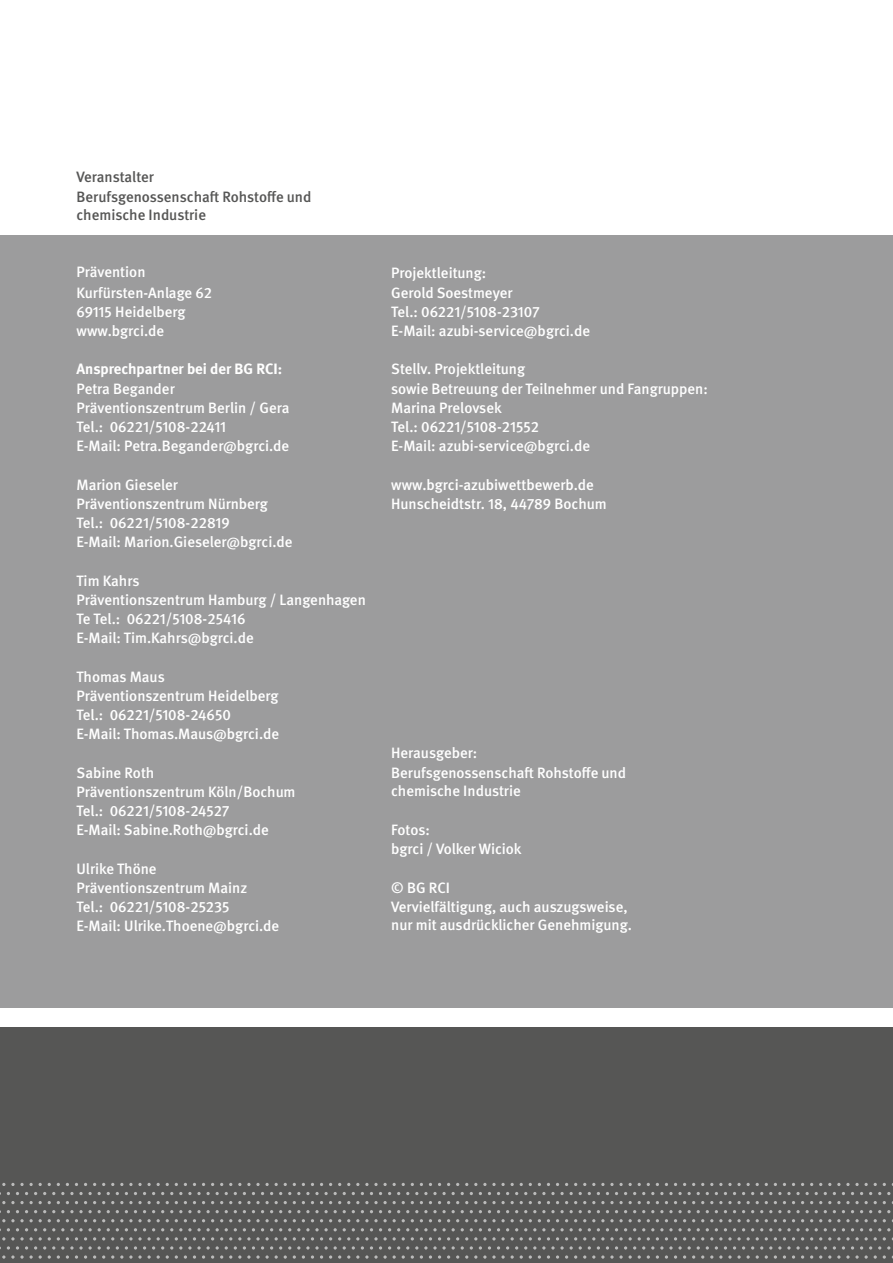
<style>
.page{position:relative;width:893px;height:1263px;background:#fff}
.page>*{position:absolute;margin:0;border:0;box-sizing:border-box;transform-origin:0 0}
._02_Fließtext_Adresse{font:500 15px/18px "DGUV Meta";color:#fff}
._02_Fließtext_Adresse-2{font:500 15px/18px "DGUV Meta";color:#565655}
._02_Fließtext_Adresse-3{font:700 15px "DGUV Meta";color:#fff}
</style>
<div class="page">
<div style="left:0;top:1027px;width:893px;height:236px;background:#565655"></div>
<div style="left:0;top:236px;width:893px;height:772px;background:#9c9c9d"></div>
<svg style="left:188px;top:1192px;width:22px;height:3px"></svg>
<svg style="left:306px;top:1192px;width:22px;height:3px"></svg>
<svg style="left:424px;top:1192px;width:22px;height:3px"></svg>
<svg style="left:551px;top:1192px;width:22px;height:3px"></svg>
<svg style="left:669px;top:1192px;width:22px;height:3px"></svg>
<svg style="left:787px;top:1192px;width:22px;height:3px"></svg>
<svg style="left:188px;top:1210px;width:22px;height:3px"></svg>
<svg style="left:306px;top:1210px;width:22px;height:3px"></svg>
<svg style="left:424px;top:1210px;width:22px;height:3px"></svg>
<svg style="left:551px;top:1210px;width:22px;height:3px"></svg>
<svg style="left:669px;top:1210px;width:22px;height:3px"></svg>
<svg style="left:787px;top:1210px;width:22px;height:3px"></svg>
<svg style="left:188px;top:1228px;width:22px;height:3px"></svg>
<svg style="left:306px;top:1228px;width:22px;height:3px"></svg>
<svg style="left:424px;top:1228px;width:22px;height:3px"></svg>
<svg style="left:551px;top:1228px;width:22px;height:3px"></svg>
<svg style="left:669px;top:1228px;width:22px;height:3px"></svg>
<svg style="left:787px;top:1228px;width:22px;height:3px"></svg>
<svg style="left:188px;top:1246px;width:22px;height:3px"></svg>
<svg style="left:306px;top:1246px;width:22px;height:3px"></svg>
<svg style="left:424px;top:1246px;width:22px;height:3px"></svg>
<svg style="left:551px;top:1246px;width:22px;height:3px"></svg>
<svg style="left:669px;top:1246px;width:22px;height:3px"></svg>
<svg style="left:787px;top:1246px;width:22px;height:3px"></svg>
<svg style="left:247px;top:1183px;width:22px;height:3px"></svg>
<svg style="left:365px;top:1183px;width:22px;height:3px"></svg>
<svg style="left:483px;top:1183px;width:31px;height:3px"></svg>
<svg style="left:610px;top:1183px;width:22px;height:3px"></svg>
<svg style="left:728px;top:1183px;width:22px;height:3px"></svg>
<svg style="left:846px;top:1183px;width:22px;height:3px"></svg>
<svg style="left:247px;top:1201px;width:22px;height:3px"></svg>
<svg style="left:365px;top:1201px;width:22px;height:3px"></svg>
<svg style="left:483px;top:1201px;width:31px;height:3px"></svg>
<svg style="left:610px;top:1201px;width:22px;height:3px"></svg>
<svg style="left:728px;top:1201px;width:22px;height:3px"></svg>
<svg style="left:846px;top:1201px;width:22px;height:3px"></svg>
<svg style="left:247px;top:1219px;width:22px;height:3px"></svg>
<svg style="left:365px;top:1219px;width:22px;height:3px"></svg>
<svg style="left:483px;top:1219px;width:31px;height:3px"></svg>
<svg style="left:610px;top:1219px;width:22px;height:3px"></svg>
<svg style="left:728px;top:1219px;width:22px;height:3px"></svg>
<svg style="left:846px;top:1219px;width:22px;height:3px"></svg>
<svg style="left:247px;top:1237px;width:22px;height:3px"></svg>
<svg style="left:365px;top:1237px;width:22px;height:3px"></svg>
<svg style="left:483px;top:1237px;width:31px;height:3px"></svg>
<svg style="left:610px;top:1237px;width:22px;height:3px"></svg>
<svg style="left:728px;top:1237px;width:22px;height:3px"></svg>
<svg style="left:846px;top:1237px;width:22px;height:3px"></svg>
<svg style="left:184px;top:1255px;width:3px;height:4px"></svg>
<svg style="left:193px;top:1255px;width:3px;height:4px"></svg>
<svg style="left:202px;top:1255px;width:3px;height:4px"></svg>
<svg style="left:211px;top:1255px;width:3px;height:4px"></svg>
<svg style="left:247px;top:1255px;width:22px;height:4px"></svg>
<svg style="left:302px;top:1255px;width:3px;height:4px"></svg>
<svg style="left:311px;top:1255px;width:3px;height:4px"></svg>
<svg style="left:320px;top:1255px;width:3px;height:4px"></svg>
<svg style="left:329px;top:1255px;width:3px;height:4px"></svg>
<svg style="left:365px;top:1255px;width:22px;height:4px"></svg>
<svg style="left:420px;top:1255px;width:3px;height:4px"></svg>
<svg style="left:429px;top:1255px;width:3px;height:4px"></svg>
<svg style="left:438px;top:1255px;width:3px;height:4px"></svg>
<svg style="left:447px;top:1255px;width:3px;height:4px"></svg>
<svg style="left:483px;top:1255px;width:31px;height:4px"></svg>
<svg style="left:538px;top:1255px;width:3px;height:4px"></svg>
<svg style="left:547px;top:1255px;width:3px;height:4px"></svg>
<svg style="left:556px;top:1255px;width:3px;height:4px"></svg>
<svg style="left:565px;top:1255px;width:3px;height:4px"></svg>
<svg style="left:610px;top:1255px;width:22px;height:4px"></svg>
<svg style="left:656px;top:1255px;width:3px;height:4px"></svg>
<svg style="left:665px;top:1255px;width:3px;height:4px"></svg>
<svg style="left:674px;top:1255px;width:3px;height:4px"></svg>
<svg style="left:683px;top:1255px;width:3px;height:4px"></svg>
<svg style="left:728px;top:1255px;width:22px;height:4px"></svg>
<svg style="left:774px;top:1255px;width:3px;height:4px"></svg>
<svg style="left:783px;top:1255px;width:3px;height:4px"></svg>
<svg style="left:792px;top:1255px;width:3px;height:4px"></svg>
<svg style="left:801px;top:1255px;width:3px;height:4px"></svg>
<svg style="left:846px;top:1255px;width:22px;height:4px"></svg>
<svg style="left:70px;top:1192px;width:22px;height:3px"></svg>
<svg style="left:70px;top:1210px;width:22px;height:3px"></svg>
<svg style="left:70px;top:1228px;width:22px;height:3px"></svg>
<svg style="left:70px;top:1246px;width:22px;height:3px"></svg>
<svg style="left:11px;top:1183px;width:22px;height:3px"></svg>
<svg style="left:129px;top:1183px;width:22px;height:3px"></svg>
<svg style="left:11px;top:1201px;width:22px;height:3px"></svg>
<svg style="left:129px;top:1201px;width:22px;height:3px"></svg>
<svg style="left:11px;top:1219px;width:22px;height:3px"></svg>
<svg style="left:129px;top:1219px;width:22px;height:3px"></svg>
<svg style="left:11px;top:1237px;width:22px;height:3px"></svg>
<svg style="left:129px;top:1237px;width:22px;height:3px"></svg>
<svg style="left:11px;top:1255px;width:22px;height:4px"></svg>
<svg style="left:66px;top:1255px;width:3px;height:4px"></svg>
<svg style="left:75px;top:1255px;width:3px;height:4px"></svg>
<svg style="left:84px;top:1255px;width:3px;height:4px"></svg>
<svg style="left:93px;top:1255px;width:3px;height:4px"></svg>
<svg style="left:129px;top:1255px;width:22px;height:4px"></svg>
<p class="_02_Fließtext_Adresse-2" style="left:77px;top:169px;width:79px">Veranstalter</p>
<p class="_02_Fließtext_Adresse-2" style="left:77px;top:188px;width:236px">Berufsgenossenschaft Rohstoffe und chemische Industrie</p>
<p class="_02_Fließtext_Adresse" style="left:77px;top:263px;width:71px">Prävention</p>
<p class="_02_Fließtext_Adresse" style="left:77px;top:284px;width:137px">Kurfürsten-Anlage 62</p>
<p class="_02_Fließtext_Adresse" style="left:77px;top:303px;width:110px">69115 Heidelberg</p>
<p class="_02_Fließtext_Adresse" style="left:77px;top:322px;width:89px">www.bgrci.de</p>
<p class="_02_Fließtext_Adresse-3" style="left:77px;top:360px;width:207px">Ansprechpartner bei der BG RCI:</p>
<p class="_02_Fließtext_Adresse" style="left:77px;top:380px;width:100px">Petra Begander</p>
<p class="_02_Fließtext_Adresse" style="left:77px;top:399px;width:214px">Präventionszentrum Berlin / Gera</p>
<p class="_02_Fließtext_Adresse" style="left:77px;top:418px;width:151px">Tel.: 06221/5108-22411</p>
<p class="_02_Fließtext_Adresse" style="left:77px;top:437px;width:214px">E-Mail: Petra.Begander@bgrci.de</p>
<p class="_02_Fließtext_Adresse" style="left:77px;top:476px;width:103px">Marion Gieseler</p>
<p class="_02_Fließtext_Adresse" style="left:77px;top:495px;width:193px">Präventionszentrum Nürnberg</p>
<p class="_02_Fließtext_Adresse" style="left:77px;top:514px;width:155px">Tel.: 06221/5108-22819</p>
<p class="_02_Fließtext_Adresse" style="left:77px;top:533px;width:218px">E-Mail: Marion.Gieseler@bgrci.de</p>
<p class="_02_Fließtext_Adresse" style="left:77px;top:572px;width:64px">Tim Kahrs</p>
<p class="_02_Fließtext_Adresse" style="left:77px;top:591px;width:291px">Präventionszentrum Hamburg / Langenhagen</p>
<p class="_02_Fließtext_Adresse" style="left:77px;top:610px;width:170px">Te Tel.: 06221/5108-25416</p>
<p class="_02_Fließtext_Adresse" style="left:77px;top:629px;width:179px">E-Mail: Tim.Kahrs@bgrci.de</p>
<p class="_02_Fließtext_Adresse" style="left:77px;top:668px;width:90px">Thomas Maus</p>
<p class="_02_Fließtext_Adresse" style="left:77px;top:687px;width:203px">Präventionszentrum Heidelberg</p>
<p class="_02_Fließtext_Adresse" style="left:77px;top:706px;width:156px">Tel.: 06221/5108-24650</p>
<p class="_02_Fließtext_Adresse" style="left:77px;top:725px;width:204px">E-Mail: Thomas.Maus@bgrci.de</p>
<p class="_02_Fließtext_Adresse" style="left:77px;top:764px;width:79px">Sabine Roth</p>
<p class="_02_Fließtext_Adresse" style="left:77px;top:783px;width:221px">Präventionszentrum Köln/Bochum</p>
<p class="_02_Fließtext_Adresse" style="left:77px;top:802px;width:155px">Tel.: 06221/5108-24527</p>
<p class="_02_Fließtext_Adresse" style="left:77px;top:821px;width:194px">E-Mail: Sabine.Roth@bgrci.de</p>
<p class="_02_Fließtext_Adresse" style="left:77px;top:860px;width:82px">Ulrike Thöne</p>
<p class="_02_Fließtext_Adresse" style="left:77px;top:879px;width:172px">Präventionszentrum Mainz</p>
<p class="_02_Fließtext_Adresse" style="left:77px;top:898px;width:155px">Tel.: 06221/5108-25235</p>
<p class="_02_Fließtext_Adresse" style="left:77px;top:917px;width:204px">E-Mail: Ulrike.Thoene@bgrci.de</p>
<p class="_02_Fließtext_Adresse" style="left:391px;top:265px;width:96px">Projektleitung:</p>
<p class="_02_Fließtext_Adresse" style="left:391px;top:284px;width:123px">Gerold Soestmeyer</p>
<p class="_02_Fließtext_Adresse" style="left:391px;top:303px;width:150px">Tel.: 06221/5108-23107</p>
<p class="_02_Fließtext_Adresse" style="left:391px;top:322px;width:200px">E-Mail: azubi-service@bgrci.de</p>
<p class="_02_Fließtext_Adresse" style="left:391px;top:361px;width:135px">Stellv. Projektleitung</p>
<p class="_02_Fließtext_Adresse" style="left:391px;top:380px;width:318px">sowie Betreuung der Teilnehmer und Fangruppen:</p>
<p class="_02_Fließtext_Adresse" style="left:391px;top:399px;width:112px">Marina Prelovsek</p>
<p class="_02_Fließtext_Adresse" style="left:391px;top:418px;width:149px">Tel.: 06221/5108-21552</p>
<p class="_02_Fließtext_Adresse" style="left:391px;top:437px;width:200px">E-Mail: azubi-service@bgrci.de</p>
<p class="_02_Fließtext_Adresse" style="left:391px;top:476px;width:204px">www.bgrci-azubiwettbewerb.de</p>
<p class="_02_Fließtext_Adresse" style="left:391px;top:495px;width:217px">Hunscheidtstr. 18, 44789 Bochum</p>
<p class="_02_Fließtext_Adresse" style="left:391px;top:745px;width:88px">Herausgeber:</p>
<p class="_02_Fließtext_Adresse" style="left:391px;top:764px;width:236px">Berufsgenossenschaft Rohstoffe und chemische Industrie</p>
<p class="_02_Fließtext_Adresse" style="left:391px;top:821px;width:40px">Fotos:</p>
<p class="_02_Fließtext_Adresse" style="left:391px;top:841px;width:132px">bgrci / Volker Wiciok</p>
<p class="_02_Fließtext_Adresse" style="left:391px;top:879px;width:60px">© BG RCI</p>
<p class="_02_Fließtext_Adresse" style="left:391px;top:898px;width:242px">Vervielfältigung, auch auszugsweise, nur mit ausdrücklicher Genehmigung.</p>
</div>
